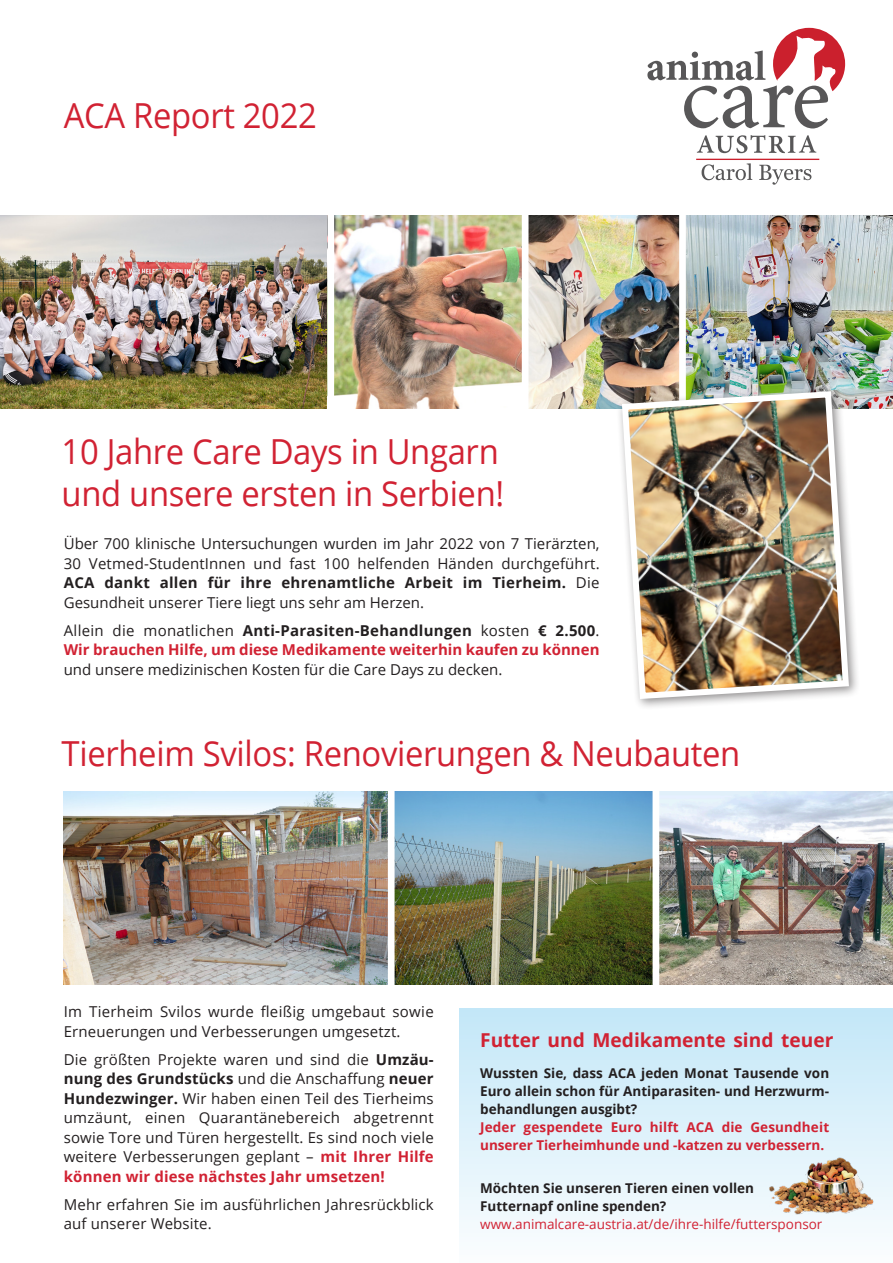
<style>
.page{position:relative;width:893px;height:1263px;background:#fff}
.page>*{position:absolute;margin:0;border:0;box-sizing:border-box;transform-origin:0 0}
.Head{font:34.5px/42px "Open Sans";letter-spacing:-.01em;color:#d12233;scale:.95 1}
.Fliess_Head_Rot{font:700 19.2px "Open Sans";color:#d12233}
.Fliess{font:15px/19.5px "Open Sans";letter-spacing:.01em;color:#231f20;text-align:justify}
.Fliess-2{font:700 13.5px/18px "Open Sans";color:#231f20;text-align:justify}
.Fliess-3{font:700 13.5px/18px "Open Sans";color:#d12233}
.s1{font-weight:700}
.s2{font-weight:700;color:#d12233}
.s3{font-weight:400;color:#d12233}
</style>
<div class="page">
<div style="left:459px;top:1008px;width:434px;height:255px;background:linear-gradient(to bottom,#c3e7f8,#fbfdfe)"></div>
<svg style="left:647px;top:28px;width:198px;height:100px"></svg>
<svg style="left:697px;top:135px;width:119px;height:18px"></svg>
<svg style="left:702px;top:163px;width:50px;height:17px"></svg>
<svg style="left:759px;top:165px;width:52px;height:20px"></svg>
<hr style="left:696px;top:159px;width:123px;height:1px;background:#cb202d">
<img style="left:0;top:215px;width:327px;height:193px">
<img style="left:334px;top:215px;width:188px;height:193px">
<img style="left:528px;top:215px;width:151px;height:193px">
<img style="left:686px;top:215px;width:207px;height:193px">
<img style="left:64px;top:792px;width:324px;height:192px">
<img style="left:659px;top:792px;width:234px;height:192px">
<img style="left:395px;top:792px;width:258px;height:192px">
<div style="left:616px;top:385px;width:245px;height:326px;background:#231f20;opacity:.5"></div>
<img style="left:619px;top:388px;width:233px;height:314px">
<img style="left:768px;top:1153px;width:108px;height:65px">
<p class="Head" style="left:64px;top:93px;width:268px">ACA Report 2022</p>
<p class="Head" style="left:62px;top:430px;width:467px">10 Jahre Care Days in Ungarn und unsere ersten in Serbien!</p>
<p class="Fliess" style="left:64px;top:534px;width:537px">Über 700 klinische Untersuchungen wurden im Jahr 2022 von 7 Tierärzten, 30 Vetmed-StudentInnen und fast 100 helfenden Händen durchgeführt.<br><span class="s1">ACA dankt allen für ihre ehrenamtliche Arbeit im Tierheim.</span> Die Gesundheit unserer Tiere liegt uns sehr am Herzen.</p>
<p class="Fliess" style="left:64px;top:620px;width:537px">Allein die monatlichen <span class="s1">Anti-Parasiten-Behandlungen</span> kosten <span class="s1">€ 2.500</span>.<br><span class="s2">Wir brauchen Hilfe, um diese Medikamente weiterhin kaufen zu können </span>und unsere medizinischen Kosten für die Care Days zu decken.</p>
<p class="Head" style="left:62px;top:731px;width:716px">Tierheim Svilos: Renovierungen &amp; Neubauten</p>
<p class="Fliess" style="left:64px;top:1002px;width:371px">Im Tierheim Svilos wurde fleißig umgebaut sowie<br>Erneuerungen und Verbesserungen umgesetzt.</p>
<p class="Fliess" style="left:64px;top:1049px;width:371px">Die größten Projekte waren und sind die <span class="s1">Umzäu&shy;nung des Grundstücks</span> und die Anschaffung <span class="s1">neuer Hundezwinger.</span> Wir haben einen Teil des Tierheims umzäunt, einen Quarantänebereich abgetrennt sowie Tore und Türen hergestellt. Es sind noch viele weitere Verbesserungen geplant – <span class="s2">mit Ihrer Hilfe können wir diese nächstes Jahr umsetzen!</span></p>
<p class="Fliess" style="left:64px;top:1194px;width:371px">Mehr erfahren Sie im ausführlichen Jahresrückblick auf unserer Website.</p>
<p class="Fliess_Head_Rot" style="left:480px;top:1026px;width:355px">Futter und Medikamente sind teuer</p>
<p class="Fliess-2" style="left:480px;top:1063px;width:351px">Wussten Sie, dass ACA jeden Monat Tausende von Euro allein schon für Antiparasiten- und Herzwurm&shy;behandlungen ausgibt?</p>
<p class="Fliess-3" style="left:480px;top:1117px;width:351px">Jeder gespendete Euro hilft ACA die Gesundheit unserer Tierheimhunde und -katzen zu verbessern.</p>
<p class="Fliess-2" style="left:480px;top:1179px;width:344px;text-align:left">Möchten Sie unseren Tieren einen vollen<br>Futternapf online spenden? <span class="s3">www.animalcare-austria.at/de/ihre-hilfe/futtersponsor</span></p>
</div>
